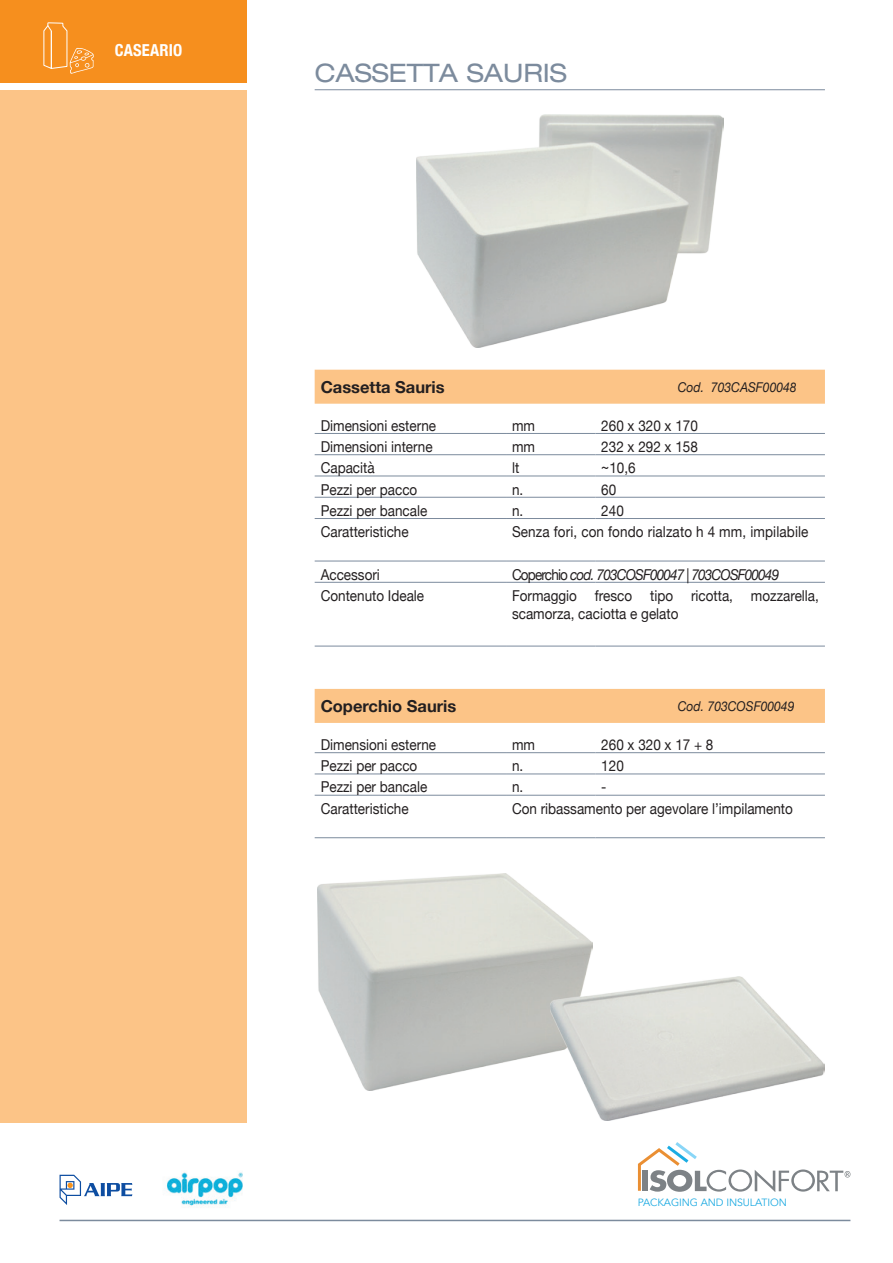
<style>
.page{position:relative;width:893px;height:1263px;background:#fff}
.page>*{position:absolute;margin:0;border:0;box-sizing:border-box;transform-origin:0 0}
.t1{font:expanded 25.5px "Helvetica Neue LT Std";color:#7c8b9d}
.t2{font:700 16.5px "Helvetica Neue";color:#231f20}
.t3{font:700 condensed 16.5px "Helvetica Neue";letter-spacing:.01em;color:#fff}
.t4{font:15px/18px "Helvetica Neue";color:#231f20;scale:.9 1}
.t5{font:italic 15px "Helvetica Neue";letter-spacing:-.06em;color:#231f20;scale:.9 1}
.t6{font:italic 13.5px "Helvetica Neue";color:#231f20;scale:.9 1}
.t7{font:10.5px "Avenir";letter-spacing:-.01em;color:#1fabe2}
.s1{font-style:normal}
</style>
<div class="page">
<div style="left:0;top:90px;width:247px;height:1033px;background:#fcc487"></div>
<hr style="left:60px;top:1220px;width:790px;height:1px;background:#7c8b9d">
<svg style="left:60px;top:1175px;width:72px;height:30px"></svg>
<svg style="left:638px;top:1142px;width:212px;height:50px"></svg>
<img style="left:166px;top:1172px;width:77px;height:35px">
<div style="left:0;top:0;width:247px;height:83px;background:#f68f1e"></div>
<svg style="left:43px;top:22px;width:51px;height:52px"></svg>
<hr style="left:315px;top:89px;width:510px;height:1px;background:#7c8b9d">
<hr style="left:315px;top:433px;width:191px;height:1px;background:#7c8b9d">
<hr style="left:506px;top:433px;width:89px;height:1px;background:#7c8b9d">
<hr style="left:595px;top:433px;width:230px;height:1px;background:#7c8b9d">
<hr style="left:315px;top:454px;width:191px;height:1px;background:#7c8b9d">
<hr style="left:506px;top:454px;width:89px;height:1px;background:#7c8b9d">
<hr style="left:595px;top:454px;width:230px;height:1px;background:#7c8b9d">
<hr style="left:315px;top:476px;width:191px;height:1px;background:#7c8b9d">
<hr style="left:506px;top:476px;width:89px;height:1px;background:#7c8b9d">
<hr style="left:595px;top:476px;width:230px;height:1px;background:#7c8b9d">
<hr style="left:315px;top:497px;width:191px;height:1px;background:#7c8b9d">
<hr style="left:506px;top:497px;width:89px;height:1px;background:#7c8b9d">
<hr style="left:595px;top:497px;width:230px;height:1px;background:#7c8b9d">
<hr style="left:315px;top:518px;width:191px;height:1px;background:#7c8b9d">
<hr style="left:506px;top:518px;width:89px;height:1px;background:#7c8b9d">
<hr style="left:595px;top:518px;width:230px;height:1px;background:#7c8b9d">
<hr style="left:315px;top:561px;width:191px;height:1px;background:#7c8b9d">
<hr style="left:506px;top:561px;width:89px;height:1px;background:#7c8b9d">
<hr style="left:595px;top:561px;width:230px;height:1px;background:#7c8b9d">
<hr style="left:315px;top:582px;width:191px;height:1px;background:#7c8b9d">
<hr style="left:506px;top:582px;width:89px;height:1px;background:#7c8b9d">
<hr style="left:595px;top:582px;width:230px;height:1px;background:#7c8b9d">
<hr style="left:315px;top:646px;width:191px;height:1px;background:#7c8b9d">
<hr style="left:506px;top:646px;width:89px;height:1px;background:#7c8b9d">
<hr style="left:595px;top:646px;width:230px;height:1px;background:#7c8b9d">
<div style="left:315px;top:370px;width:510px;height:34px;background:#fcc487"></div>
<img style="left:416px;top:115px;width:307px;height:232px">
<img style="left:318px;top:873px;width:274px;height:217px">
<img style="left:551px;top:976px;width:274px;height:145px">
<hr style="left:315px;top:752px;width:191px;height:1px;background:#7c8b9d">
<hr style="left:506px;top:752px;width:89px;height:1px;background:#7c8b9d">
<hr style="left:595px;top:752px;width:230px;height:1px;background:#7c8b9d">
<hr style="left:315px;top:774px;width:191px;height:1px;background:#7c8b9d">
<hr style="left:506px;top:774px;width:89px;height:1px;background:#7c8b9d">
<hr style="left:595px;top:774px;width:230px;height:1px;background:#7c8b9d">
<hr style="left:315px;top:795px;width:191px;height:1px;background:#7c8b9d">
<hr style="left:506px;top:795px;width:89px;height:1px;background:#7c8b9d">
<hr style="left:595px;top:795px;width:230px;height:1px;background:#7c8b9d">
<hr style="left:315px;top:837px;width:191px;height:1px;background:#7c8b9d">
<hr style="left:506px;top:837px;width:89px;height:1px;background:#7c8b9d">
<hr style="left:595px;top:837px;width:230px;height:1px;background:#7c8b9d">
<div style="left:315px;top:689px;width:510px;height:34px;background:#fcc487"></div>
<p class="t3" style="left:115px;top:36px;width:69px">CASEARIO</p>
<h1 class="t1" style="left:315px;top:58px;width:254px">CASSETTA SAURIS</h1>
<p class="t2" style="left:321px;top:374px;width:126px">Cassetta Sauris</p>
<p class="t6" style="left:678px;top:377px;width:134px">Cod. 703CASF00048</p>
<p class="t4" style="left:321px;top:417px;width:130px">Dimensioni esterne</p>
<p class="t4" style="left:512px;top:417px;width:27px">mm</p>
<p class="t4" style="left:601px;top:417px;width:109px">260 x 320 x 170</p>
<p class="t4" style="left:321px;top:438px;width:126px">Dimensioni interne</p>
<p class="t4" style="left:512px;top:438px;width:27px">mm</p>
<p class="t4" style="left:601px;top:438px;width:109px">232 x 292 x 158</p>
<p class="t4" style="left:321px;top:460px;width:61px">Capacità</p>
<p class="t4" style="left:512px;top:460px;width:10px">lt</p>
<p class="t4" style="left:601px;top:460px;width:40px">~10,6</p>
<p class="t4" style="left:321px;top:481px;width:109px">Pezzi per pacco</p>
<p class="t4" style="left:512px;top:481px;width:14px">n.</p>
<p class="t4" style="left:601px;top:481px;width:18px">60</p>
<p class="t4" style="left:321px;top:502px;width:120px">Pezzi per bancale</p>
<p class="t4" style="left:512px;top:502px;width:14px">n.</p>
<p class="t4" style="left:601px;top:502px;width:27px">240</p>
<p class="t4" style="left:321px;top:523px;width:99px">Caratteristiche</p>
<p class="t4" style="left:512px;top:523px;width:331px">Senza fori, con fondo rialzato h 4 mm, impilabile</p>
<p class="t4" style="left:321px;top:566px;width:67px">Accessori</p>
<p class="t5" style="left:512px;top:563px;width:298px"><span class="s1">Coperchio</span> cod. 703COSF00047 | 703COSF00049</p>
<p class="t4" style="left:321px;top:587px;width:117px">Contenuto Ideale</p>
<p class="t4" style="left:512px;top:587px;width:342px">Formaggio fresco tipo ricotta, mozzarella, scamorza, caciotta e gelato</p>
<p class="t2" style="left:321px;top:693px;width:137px">Coperchio Sauris</p>
<p class="t6" style="left:678px;top:697px;width:131px">Cod. 703COSF00049</p>
<p class="t4" style="left:321px;top:736px;width:130px">Dimensioni esterne</p>
<p class="t4" style="left:512px;top:736px;width:27px">mm</p>
<p class="t4" style="left:601px;top:736px;width:126px">260 x 320 x 17 + 8</p>
<p class="t4" style="left:321px;top:758px;width:109px">Pezzi per pacco</p>
<p class="t4" style="left:512px;top:758px;width:14px">n.</p>
<p class="t4" style="left:601px;top:758px;width:27px">120</p>
<p class="t4" style="left:321px;top:779px;width:120px">Pezzi per bancale</p>
<p class="t4" style="left:512px;top:779px;width:14px">n.</p>
<p class="t4" style="left:601px;top:779px;width:7px">-</p>
<p class="t4" style="left:321px;top:800px;width:99px">Caratteristiche</p>
<p class="t4" style="left:512px;top:800px;width:314px">Con ribassamento per agevolare l’impilamento</p>
<p class="t7" style="left:638px;top:1196px;width:150px">PACKAGING AND INSULATION</p>
</div>
